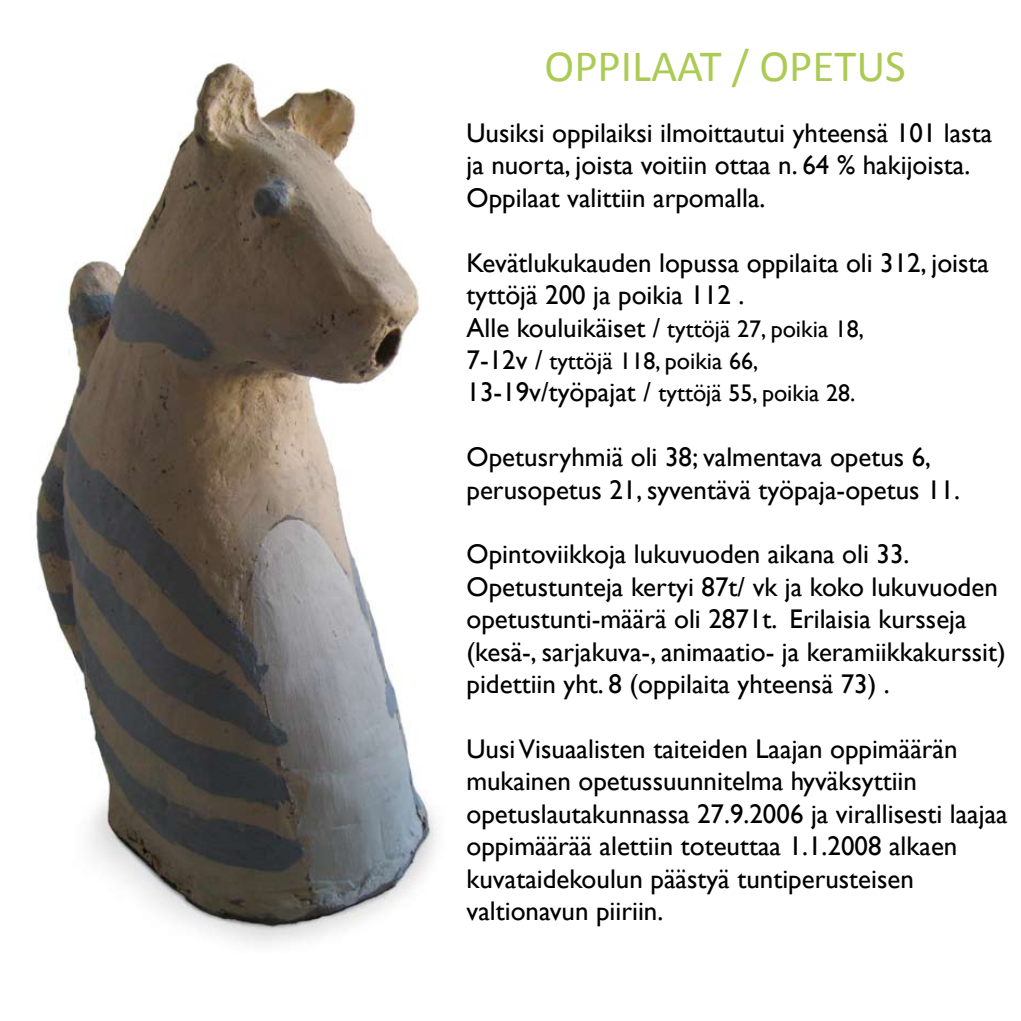
<style>
.page{position:relative;width:1021px;height:1021px;background:#fff}
.page>*{position:absolute;margin:0;border:0;box-sizing:border-box;transform-origin:0 0}
.t1{font:45px "Calibri";color:#accb55}
.t2{font:27px/32.4px "Gill Sans";color:#000}
.t3{font:24px/32.4px "Gill Sans";color:#000}
.s1{font-size:27px}
</style>
<div class="page">
<img style="left:36px;top:63px;width:401px;height:881px">
<h1 class="t1" style="left:544px;top:39px;width:363px">OPPILAAT / OPETUS</h1>
<p class="t2" style="left:466px;top:117px;width:527px">Uusiksi oppilaiksi ilmoittautui yhteensä 101 lasta ja nuorta, joista voitiin ottaa n. 64 % hakijoista.<br>Oppilaat valittiin arpomalla.</p>
<p class="t2" style="left:466px;top:247px;width:524px">Kevätlukukauden lopussa oppilaita oli 312, joista tyttöjä 200 ja poikia 112 .</p>
<p class="t3" style="left:466px;top:313px;width:399px"><span class="s1">Alle kouluikäiset /</span> tyttöjä 27, poikia 18,<br><span class="s1">7-12v /</span> tyttöjä 118, poikia 66,<br><span class="s1">13-19v/työpajat /</span> tyttöjä 55, poikia 28.</p>
<p class="t2" style="left:466px;top:441px;width:495px">Opetusryhmiä oli 38; valmentava opetus 6, perusopetus 21, syventävä työpaja-opetus 11.</p>
<p class="t2" style="left:466px;top:538px;width:541px">Opintoviikkoja lukuvuoden aikana oli 33.<br>Opetustunteja kertyi 87t/ vk ja koko lukuvuoden opetustunti-määrä oli 2871t. Erilaisia kursseja (kesä-, sarjakuva-, animaatio- ja keramiikkakurssit) pidettiin yht. 8 (oppilaita yhteensä 73) .</p>
<p class="t2" style="left:466px;top:733px;width:543px">Uusi Visuaalisten taiteiden Laajan oppimäärän mukainen opetussuunnitelma hyväksyttiin opetuslautakunnassa 27.9.2006 ja virallisesti laajaa oppimäärää alettiin toteuttaa 1.1.2008 alkaen kuvataidekoulun päästyä tuntiperusteisen valtionavun piiriin.</p>
</div>
